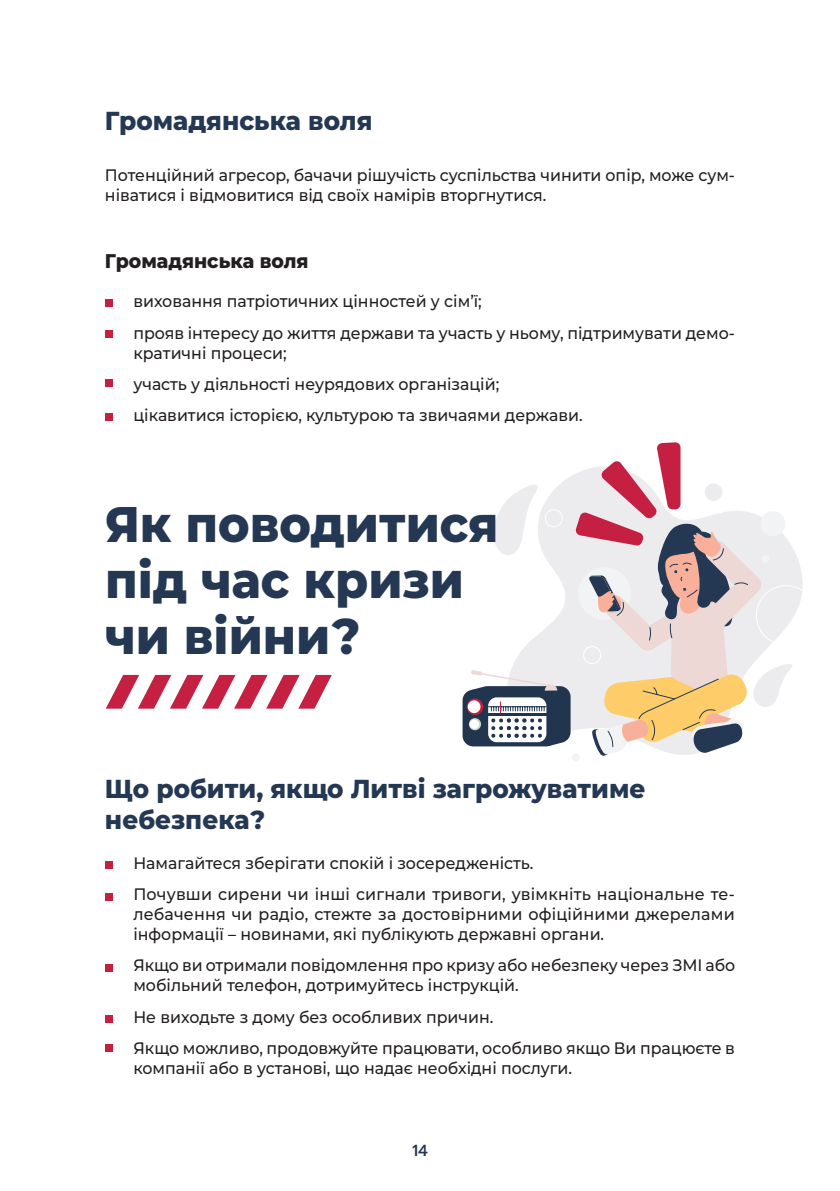
<style>
.page{position:relative;width:840px;height:1191px;background:#fff}
.page>*{position:absolute;margin:0;border:0;box-sizing:border-box;transform-origin:0 0}
.t1{font:800 50px/56px "Montserrat";color:#253853;scale:.95 1}
.t2{font:800 26px/31.2px "Montserrat";color:#253853;scale:.95 1}
.t3{font:800 19.8px "Montserrat";color:#231f20;scale:.95 1}
.t4{font:500 16.6px/31.2px "Montserrat";color:#231f20;scale:.95 1}
.t5{font:500 16.6px/20px "Montserrat";color:#231f20;scale:.96 1}
.t6{font:500 16px "Prompt";color:#253853}
</style>
<div class="page">
<svg style="left:106px;top:675px;width:225px;height:33px"></svg>
<div style="left:462px;top:690px;width:94px;height:56px;background:#22354f;border-radius:11px"></div>
<svg style="left:466px;top:698px;width:17px;height:17px"></svg>
<svg style="left:467px;top:700px;width:13px;height:13px"></svg>
<svg style="left:470px;top:442px;width:322px;height:314px"></svg>
<svg style="left:544px;top:509px;width:259px;height:155px;background:#ddd2d5"></svg>
<div style="left:760px;top:555px;width:9px;height:8px;background:#f2f3f4;border-radius:50%"></div>
<div style="left:759px;top:511px;width:26px;height:25px;background:#f2f3f4;border-radius:50%"></div>
<div style="left:571px;top:753px;width:8px;height:8px;background:#f2f3f4;border-radius:50%"></div>
<div style="left:105px;top:299px;width:8px;height:8px;background:#c51f42"></div>
<div style="left:105px;top:330px;width:8px;height:8px;background:#c51f42"></div>
<div style="left:105px;top:379px;width:8px;height:8px;background:#c51f42"></div>
<div style="left:105px;top:412px;width:8px;height:8px;background:#c51f42"></div>
<div style="left:105px;top:861px;width:8px;height:8px;background:#c51f42"></div>
<div style="left:105px;top:893px;width:8px;height:8px;background:#c51f42"></div>
<div style="left:105px;top:964px;width:8px;height:8px;background:#c51f42"></div>
<div style="left:105px;top:1015px;width:8px;height:8px;background:#c51f42"></div>
<div style="left:105px;top:1043px;width:8px;height:8px;background:#c51f42"></div>
<h2 class="t2" style="left:105px;top:104px;width:283px">Громадянська воля</h2>
<p class="t4" style="left:105px;top:165px;width:664px;line-height:20px">Потенційний агресор, бачачи рішучість суспільства чинити опір, може сум&shy;ніватися і відмовитися від своїх намірів вторгнутися.</p>
<p class="t3" style="left:105px;top:246px;width:216px">Громадянська воля</p>
<p class="t4" style="left:133px;top:285px;width:634px">виховання патріотичних цінностей у сім’ї;<br>прояв інтересу до життя держави та участь у ньому, підтримувати демо-</p>
<p class="t4" style="left:133px;top:336px;width:474px">кратичні процеси;<br>участь у діяльності неурядових організацій; цікавитися історією, культурою та звичаями держави.</p>
<h1 class="t1" style="left:105px;top:493px;width:415px">Як поводитися під час кризи чи війни?</h1>
<h2 class="t2" style="left:105px;top:771px;width:570px">Що робити, якщо Литві загрожуватиме небезпека?</h2>
<p class="t4" style="left:133px;top:846px;width:634px">Намагайтеся зберігати спокій і зосередженість.<br>Почувши сирени чи інші сигнали тривоги, увімкніть національне те-</p>
<p class="t5" style="left:133px;top:903px;width:627px">лебачення чи радіо, стежте за достовірними офіційними джерелами інформації – новинами, які публікують державні органи.</p>
<p class="t4" style="left:133px;top:954px;width:634px;line-height:20px">Якщо ви отримали повідомлення про кризу або небезпеку через ЗМІ або мобільний телефон, дотримуйтесь інструкцій.</p>
<p class="t4" style="left:133px;top:1000px;width:634px">Не виходьте з дому без особливих причин.<br>Якщо можливо, продовжуйте працювати, особливо якщо Ви працюєте в</p>
<p class="t4" style="left:133px;top:1051px;width:463px">компанії або в установі, що надає необхідні послуги.</p>
<p class="t6" style="left:412px;top:1139px;width:17px">14</p>
</div>
